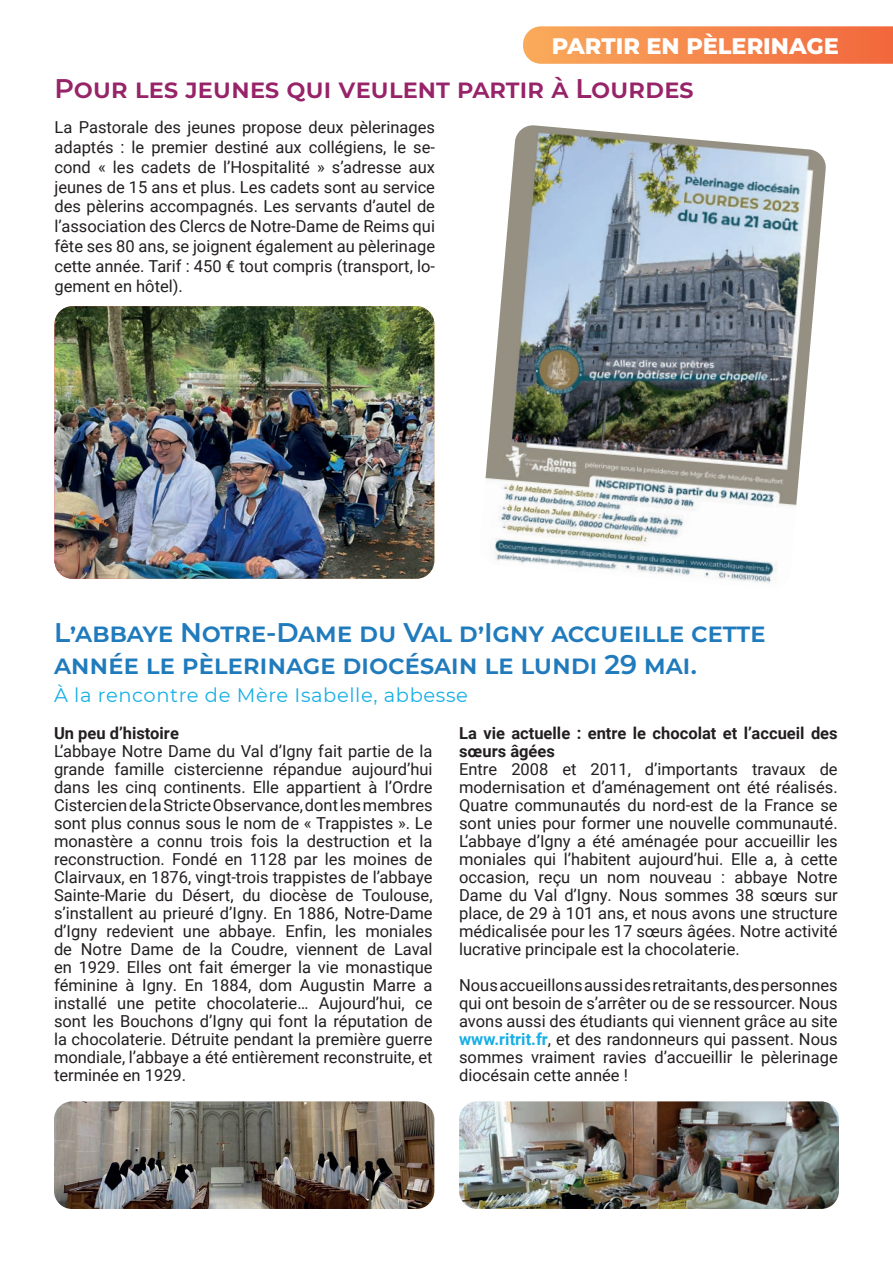
<style>
.page{position:relative;width:893px;height:1263px;background:#fff}
.page>*{position:absolute;margin:0;border:0;box-sizing:border-box;transform-origin:0 0}
.t1{font:600 27px/32.4px "Montserrat";letter-spacing:-.01em;color:#207bbd}
.t2{font:600 27px "Montserrat";letter-spacing:-.01em;color:#972368}
.t3{font:800 22.5px "Montserrat";color:#fff}
.t4{font:19.5px "Montserrat";letter-spacing:.03em;color:#18afe5}
.t5{font:16.5px/18px "Roboto";color:#231f20;text-align:justify}
.t6{font:700 16.5px/18px "Roboto";color:#231f20}
.s1{font-weight:700;color:#18afe5}
</style>
<div class="page">
<svg style="left:523px;top:26px;width:370px;height:38px;background:#f58b51"></svg>
<img style="left:54px;top:1101px;width:380px;height:108px">
<img style="left:459px;top:1101px;width:380px;height:108px">
<img style="left:485px;top:125px;width:341px;height:458px">
<img style="left:54px;top:306px;width:380px;height:273px">
<h2 class="t3" style="left:552px;top:29px;width:289px">PARTIR EN PÈLERINAGE</h2>
<h1 class="t2" style="left:54px;top:69px;width:641px">Pour les jeunes qui veulent partir à Lourdes</h1>
<p class="t5" style="left:54px;top:117px;width:382px;line-height:19.8px">La Pastorale des jeunes propose deux pèlerinages adaptés : le premier destiné aux collégiens, le se&shy;cond « les cadets de l’Hospitalité » s’adresse aux jeunes de 15 ans et plus. Les cadets sont au service des pèlerins accompagnés. Les servants d’autel de l’association des Clercs de Notre-Dame de Reims qui fête ses 80 ans, se joignent également au pèlerinage cette année. Tarif : 450 € tout compris (transport, lo&shy;gement en hôtel).</p>
<h1 class="t1" style="left:54px;top:615px;width:713px">L’abbaye Notre-Dame du Val d’Igny accueille cette année le pèlerinage diocésain le lundi 29 mai.</h1>
<p class="t4" style="left:54px;top:682px;width:415px">À la rencontre de Mère Isabelle, abbesse</p>
<p class="t6" style="left:54px;top:724px;width:126px">Un peu d’histoire</p>
<p class="t5" style="left:54px;top:742px;width:380px">L’abbaye Notre Dame du Val d’Igny fait partie de la grande famille cistercienne répandue aujourd’hui dans les cinq continents. Elle appartient à l’Ordre Cistercien de la Stricte Observance, dont les membres sont plus connus sous le nom de « Trappistes ». Le monastère a connu trois fois la destruction et la reconstruction. Fondé en 1128 par les moines de Clairvaux, en 1876, vingt-trois trappistes de l’abbaye Sainte-Marie du Désert, du diocèse de Toulouse, s’installent au prieuré d’Igny. En 1886, Notre-Dame d’Igny redevient une abbaye. Enfin, les moniales de Notre Dame de la Coudre, viennent de Laval en 1929. Elles ont fait émerger la vie monastique féminine à Igny. En 1884, dom Augustin Marre a installé une petite chocolaterie… Aujourd’hui, ce sont les Bouchons d’Igny qui font la réputation de la chocolaterie. Détruite pendant la première guerre mondiale, l’abbaye a été entièrement reconstruite, et terminée en 1929.</p>
<p class="t6" style="left:459px;top:724px;width:380px">La vie actuelle : entre le chocolat et l’accueil des sœurs âgées</p>
<p class="t5" style="left:459px;top:760px;width:380px">Entre 2008 et 2011, d’importants travaux de modernisation et d’aménagement ont été réalisés.<br>Quatre communautés du nord-est de la France se sont unies pour former une nouvelle communauté.<br>L’abbaye d’Igny a été aménagée pour accueillir les moniales qui l’habitent aujourd’hui. Elle a, à cette occasion, reçu un nom nouveau : abbaye Notre Dame du Val d’Igny. Nous sommes 38 sœurs sur place, de 29 à 101 ans, et nous avons une structure médicalisée pour les 17 sœurs âgées. Notre activité lucrative principale est la chocolaterie.</p>
<p class="t5" style="left:459px;top:976px;width:380px">Nous accueillons aussi des retraitants, des personnes qui ont besoin de s’arrêter ou de se ressourcer. Nous avons aussi des étudiants qui viennent grâce au site <span class="s1">www.ritrit.fr</span>, et des randonneurs qui passent. Nous sommes vraiment ravies d’accueillir le pèlerinage diocésain cette année !</p>
</div>
